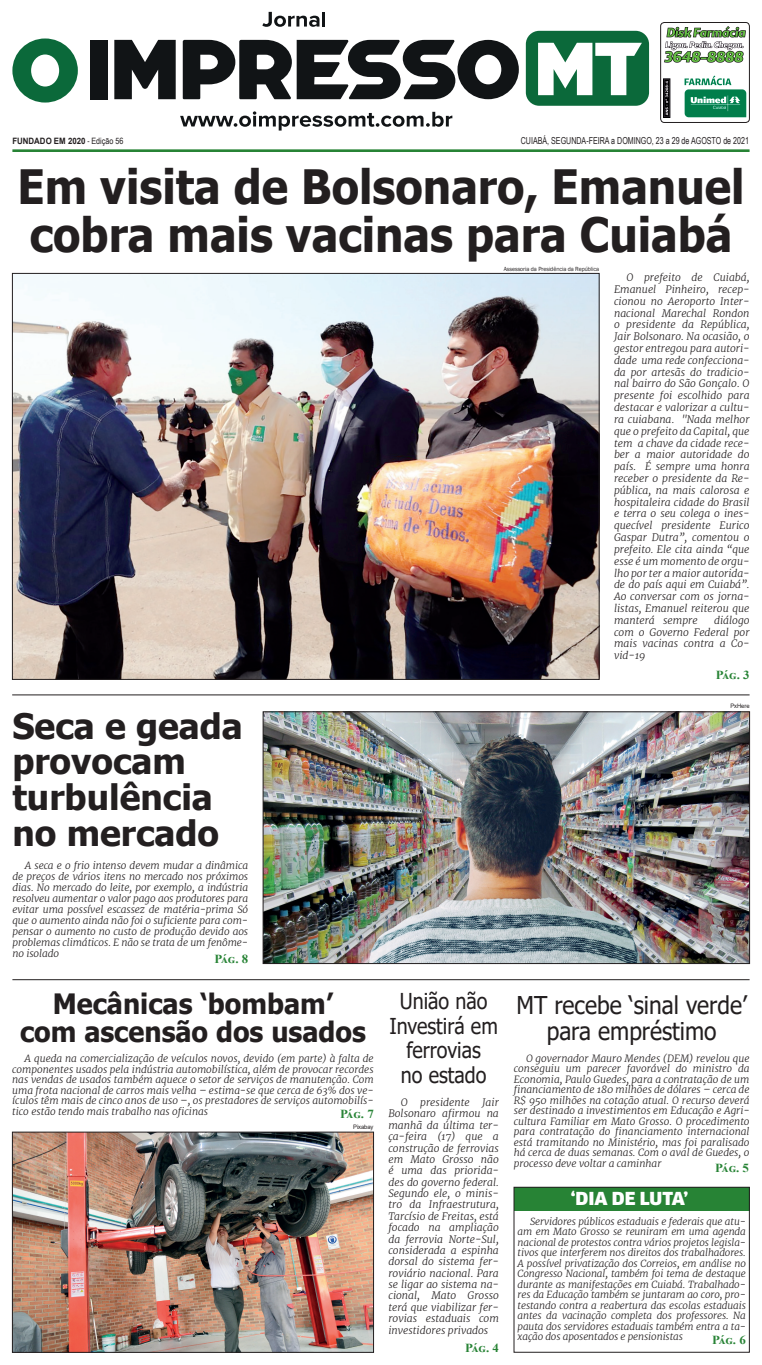
<style>
.page{position:relative;width:762px;height:1365px;background:#fff}
.page>*{position:absolute;margin:0;border:0;box-sizing:border-box;transform-origin:0 0}
.t1{font:700 47.25px/48.1px "Tahoma";color:#231f20;scale:.94 1}
.t2{font:700 35px/35.9px "Tahoma";color:#231f20}
.t3{font:700 28px/28px "Tahoma";color:#231f20;text-align:center;scale:.96 1}
.t4{font:24.5px/26.2px "Tahoma";color:#231f20;text-align:center;scale:.93 1}
.t5{font:21.88px/24.5px "Tahoma";color:#231f20;text-align:center;scale:.9 1}
.t6{font:900 condensed 17.5px "Clan OT";color:#fff;scale:1.1 1}
.t7{font:700 12.25px "Times New Roman";letter-spacing:-.05em;color:#278335;scale:1.05 1}
.t8{font:italic 300 10.33px/11.8px "Merriweather";color:#231f20;text-align:justify}
.t9{font:italic 300 10.06px/10.5px "Merriweather";color:#231f20;text-align:justify}
.t10{font:italic 300 9.89px/10.5px "Merriweather";letter-spacing:-.01em;color:#231f20;text-align:justify}
.t11{font:9.62px "Arial Narrow";color:#231f20;scale:.9 1}
.t12{font:700 8.75px "Arial";color:#231f20;scale:.9 1}
.t13{font:6.12px "Franklin Gothic";letter-spacing:-.01em;color:#231f20;scale:.95 1}
.t14{font:6.12px "Arial";letter-spacing:-.01em;color:#231f20;scale:.95 1}
.s1{font-family:"Arial Narrow";font-weight:400}
</style>
<div class="page">
<img style="left:663px;top:27px;width:83px;height:91px">
<div style="left:660px;top:22px;width:89px;height:101px;border:1px solid #231f20;border-radius:4px"></div>
<div style="left:525px;top:31px;width:124px;height:75px;background:#0b693a;border-radius:13px"></div>
<svg style="left:262px;top:12px;width:57px;height:15px"></svg>
<hr style="left:322px;top:12px;width:3px;height:15px;background:#111416">
<div style="left:90px;top:40px;width:17px;height:59px;background:#111416"></div>
<svg style="left:114px;top:40px;width:62px;height:59px"></svg>
<svg style="left:183px;top:40px;width:335px;height:59px"></svg>
<svg style="left:538px;top:43px;width:103px;height:52px"></svg>
<svg style="left:180px;top:111px;width:272px;height:19px"></svg>
<svg style="left:12px;top:38px;width:66px;height:64px"></svg>
<hr style="left:12px;top:149px;width:737px;height:3px;background:#278335">
<img style="left:14px;top:1133px;width:358px;height:217px">
<div style="left:12px;top:1131px;width:362px;height:221px;border:1px solid #231f20"></div>
<hr style="left:12px;top:979px;width:737px;height:1px;background:#231f20">
<img style="left:265px;top:713px;width:482px;height:248px">
<div style="left:263px;top:711px;width:486px;height:252px;border:1px solid #231f20"></div>
<hr style="left:12px;top:694px;width:737px;height:1px;background:#231f20">
<div style="left:513px;top:1186px;width:236px;height:24px;background:#278335"></div>
<div style="left:513px;top:1186px;width:236px;height:166px;border:1px solid #231f20"></div>
<img style="left:14px;top:275px;width:583px;height:402px">
<p class="t12" style="left:12px;top:134px;width:125px">FUNDADO EM 2020 <span class="s1">- Edição 56</span></p>
<p class="t11" style="left:520px;top:133px;width:255px">CUIABÁ, SEGUNDA-FEIRA a DOMINGO, 23 a 29 de AGOSTO de 2021</p>
<h1 class="t1" style="left:18px;top:165px;width:775px">Em visita de Bolsonaro, Emanuel cobra mais vacinas para Cuiabá</h1>
<p class="t8" style="left:614px;top:271px;width:137px;text-indent:12px">O prefeito de Cuiabá, Emanuel Pinheiro, recep&shy;cionou no Aeroporto Inter&shy;nacional Marechal Rondon o presidente da República, Jair Bolsonaro. Na ocasião, o gestor entregou para autori&shy;dade uma rede confecciona&shy;da por artesãs do tradicio&shy;nal bairro do São Gonçalo. O presente foi escolhido para destacar e valorizar a cultu&shy;ra cuiabana. "Nada melhor que o prefeito da Capital, que tem a chave da cidade rece&shy;ber a maior autoridade do país. É sempre uma honra receber o presidente da Re&shy;pública, na mais calorosa e hospitaleira cidade do Brasil e terra o seu colega o ines&shy;quecível presidente Eurico Gaspar Dutra”, comentou o prefeito. Ele cita ainda “que esse é um momento de orgu&shy;lho por ter a maior autorida&shy;de do país aqui em Cuiabá”.<br>Ao conversar com os jorna&shy;listas, Emanuel reiterou que manterá sempre</p>
<p class="t13" style="left:503px;top:265px;width:102px">Assessoria da Presidência da República</p>
<p class="t8" style="left:614px;top:614px;width:137px;text-indent:100px">diálogo com o Governo Federal por mais vacinas contra a Co&shy;vid-19</p>
<p class="t7" style="left:715px;top:666px;width:34px">Pág. 3</p>
<h2 class="t2" style="left:12px;top:709px;width:232px">Seca e geada provocam turbulência no mercado</h2>
<p class="t9" style="left:12px;top:860px;width:237px;line-height:10.9px;text-indent:12px">A seca e o frio intenso devem mudar a dinâmica de preços de vários itens no mercado nos próximos dias. No mercado do leite, por exemplo, a indústria resolveu aumentar o valor pago aos produtores para evitar uma possível escassez de matéria-prima Só que o aumento ainda não foi o suficiente para com&shy;pensar o aumento no custo de produção devido aos problemas climáticos. E não se trata de um fenôme&shy;no isolado</p>
<p class="t7" style="left:214px;top:949px;width:34px">Pág. 8</p>
<h3 class="t3" style="left:20px;top:990px;width:362px">Mecânicas ‘bombam’<br>com ascensão dos usados</h3>
<p class="t9" style="left:12px;top:1053px;width:363px;text-indent:12px">A queda na comercialização de veículos novos, devido (em parte) à falta de componentes usados pela indústria automobilística, além de provocar recordes nas vendas de usados também aquece o setor de serviços de manutenção. Com uma frota nacional de carros mais velha – estima-se que cerca de 63% dos ve&shy;ículos têm mais de cinco anos de uso –, os prestadores de serviços automobilís&shy;tico estão tendo mais trabalho nas oficinas</p>
<p class="t7" style="left:340px;top:1105px;width:34px">Pág. 7</p>
<p class="t14" style="left:353px;top:1122px;width:23px">Pixabay</p>
<p class="t14" style="left:730px;top:702px;width:22px">PxHere</p>
<h3 class="t5" style="left:389px;top:990px;width:122px">União não<br>Investirá em ferrovias<br>no estado</h3>
<p class="t8" style="left:388px;top:1096px;width:112px;line-height:11.4px;text-indent:12px">O presidente Jair Bolsonaro afirmou na manhã da última ter&shy;ça-feira (17) que a construção de ferrovias em Mato Grosso não é uma das priorida&shy;des do governo federal.<br>Segundo ele, o minis&shy;tro da Infraestrutura, Tarcísio de Freitas, está focado na ampliação da ferrovia Norte-Sul, considerada a espinha dorsal do sistema fer&shy;roviário nacional. Para se ligar ao sistema na&shy;cional, Mato Grosso terá que viabilizar fer&shy;rovias estaduais com investidores privados</p>
<p class="t7" style="left:465px;top:1338px;width:34px">Pág. 4</p>
<h3 class="t4" style="left:516px;top:993px;width:249px">MT recebe ‘sinal verde’ para empréstimo</h3>
<p class="t9" style="left:513px;top:1052px;width:237px;text-indent:12px">O governador Mauro Mendes (DEM) revelou que conseguiu um parecer favorável do ministro da Economia, Paulo Guedes, para a contratação de um financiamento de 180 milhões de dólares – cerca de R$ 950 milhões na cotação atual. O recurso deverá ser destinado a investimentos em Educação e Agri&shy;cultura Familiar em Mato Grosso. O procedimento para contratação do financiamento internacional está tramitando no Ministério, mas foi paralisado há cerca de duas semanas. Com o aval de Guedes, o processo deve voltar a caminhar</p>
<p class="t7" style="left:715px;top:1158px;width:34px">Pág. 5</p>
<h3 class="t6" style="left:570px;top:1188px;width:108px">‘DIA DE LUTA’</h3>
<p class="t10" style="left:517px;top:1215px;width:230px;text-indent:12px">Servidores públicos estaduais e federais que atu&shy;am em Mato Grosso se reuniram em uma agenda nacional de protestos contra vários projetos legisla&shy;tivos que interferem nos direitos dos trabalhadores.<br>A possível privatização dos Correios, em análise no Congresso Nacional, também foi tema de destaque durante as manifestações em Cuiabá. Trabalhado&shy;res da Educação também se juntaram ao coro, pro&shy;testando contra a reabertura das escolas estaduais antes da vacinação completa dos professores. Na pauta dos servidores estaduais também entra a ta&shy;xação dos aposentados e pensionistas</p>
<p class="t7" style="left:712px;top:1330px;width:34px">Pág. 6</p>
</div>
